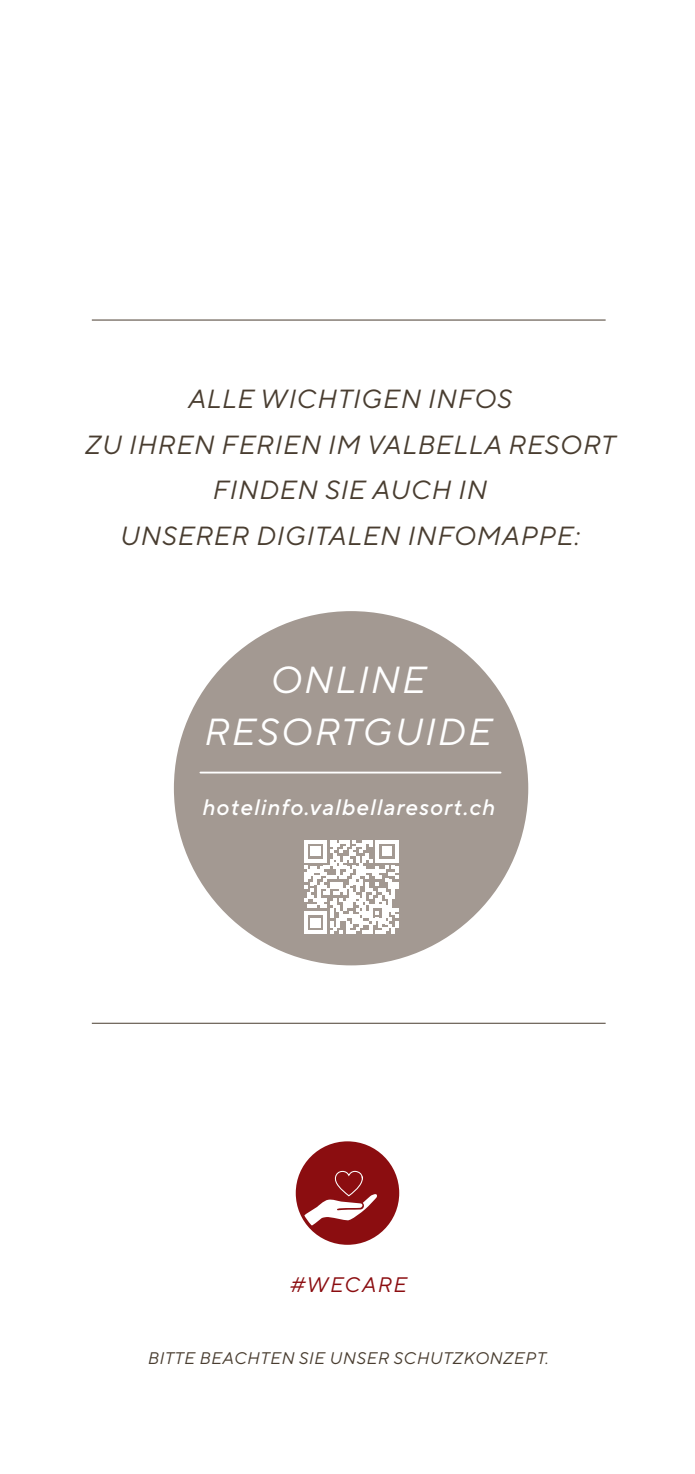
<style>
.page{position:relative;width:695px;height:1474px;background:#fff}
.page>*{position:absolute;margin:0;border:0;box-sizing:border-box;transform-origin:0 0}
.t1{font:italic 37.62px/51.8px "TT Norms Pro";letter-spacing:.05em;color:#fff;text-align:center}
.t2{font:italic 26.25px/45.5px "TT Norms Pro";letter-spacing:.03em;color:#493d30;text-align:center}
.t3{font:italic 500 22.4px "TT Norms Pro";letter-spacing:.05em;color:#fff}
.t4{font:italic 21px "TT Norms Pro";letter-spacing:.07em;color:#8b0d10}
.t5{font:italic 16.8px "TT Norms Pro";letter-spacing:.03em;color:#493d30}
</style>
<div class="page">
<div style="left:296px;top:1141px;width:103px;height:103px;background:#8b0d10;border-radius:50%"></div>
<svg style="left:304px;top:1170px;width:73px;height:55px"></svg>
<div style="left:174px;top:611px;width:354px;height:354px;background:#a39992;border-radius:50%"></div>
<hr style="left:200px;top:771px;width:300px;height:2px;background:#fff">
<svg style="left:304px;top:840px;width:94px;height:94px"></svg>
<hr style="left:92px;top:320px;width:513px;height:1px;background:#493d30">
<hr style="left:92px;top:1022px;width:513px;height:1px;background:#493d30">
<p class="t2" style="left:84px;top:375px;width:531px">ALLE WICHTIGEN INFOS<br>ZU IHREN FERIEN IM VALBELLA RESORT<br>FINDEN SIE AUCH IN<br>UNSERER DIGITALEN INFOMAPPE:</p>
<h1 class="t1" style="left:202px;top:653px;width:289px">ONLINE<br>RESORTGUIDE</h1>
<p class="t3" style="left:201px;top:793px;width:294px">hotelinfo.valbellaresort.ch</p>
<p class="t4" style="left:289px;top:1270px;width:118px">#WECARE</p>
<p class="t5" style="left:147px;top:1347px;width:402px">BITTE BEACHTEN SIE UNSER SCHUTZKONZEPT.</p>
</div>
